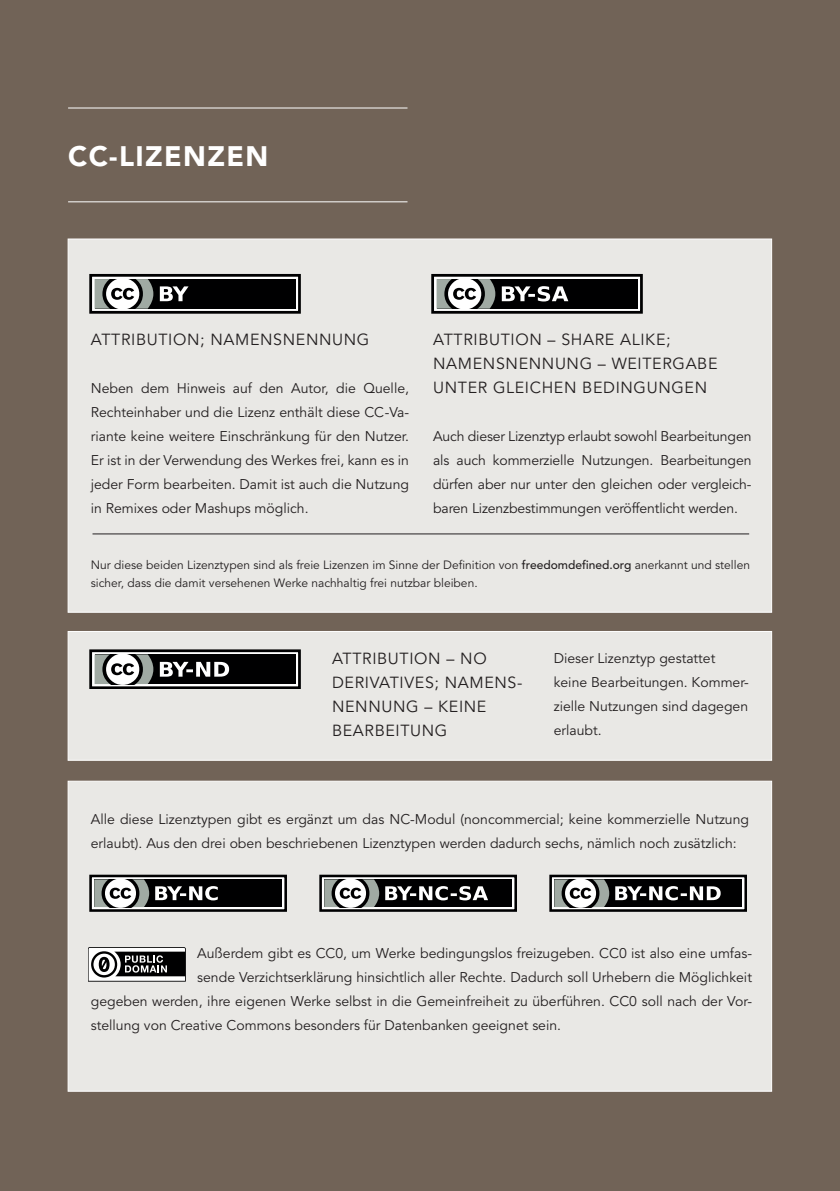
<style>
.page{position:relative;width:840px;height:1191px;background:#fff}
.page>*{position:absolute;margin:0;border:0;box-sizing:border-box;transform-origin:0 0}
.t1{font:900 28px "Avenir LT Std";letter-spacing:.05em;color:#fff}
.t2{font:16px/24px "Avenir LT Std";letter-spacing:.04em;color:#231f20}
.t3{font:14px/24px "Avenir LT Std";color:#231f20}
.t4{font:12px/18px "Avenir LT Std";color:#231f20}
.s1{font-weight:500}
</style>
<div class="page">
<div style="left:0;top:0;width:839px;height:1191px;background:#716357"></div>
<div style="left:68px;top:238px;width:703px;height:375px;background:#e9e8e5;border:1px solid #fff"></div>
<div style="left:68px;top:631px;width:703px;height:130px;background:#e9e8e5;border:1px solid #fff"></div>
<div style="left:68px;top:780px;width:703px;height:311px;background:#e9e8e5;border:1px solid #fff"></div>
<hr style="left:68px;top:107px;width:339px;height:1px;background:#fff">
<hr style="left:68px;top:201px;width:339px;height:1px;background:#fff">
<div style="left:550px;top:876px;width:195px;height:34px;background:#fff"></div>
<div style="left:549px;top:874px;width:197px;height:37px;border:3px solid #000001"></div>
<div style="left:554px;top:879px;width:187px;height:28px;background:#000001"></div>
<svg style="left:554px;top:879px;width:55px;height:28px"></svg>
<svg style="left:615px;top:886px;width:105px;height:14px"></svg>
<div style="left:320px;top:876px;width:195px;height:34px;background:#fff"></div>
<div style="left:319px;top:874px;width:197px;height:37px;border:3px solid #000001"></div>
<div style="left:324px;top:879px;width:187px;height:28px;background:#000001"></div>
<svg style="left:324px;top:879px;width:55px;height:28px"></svg>
<svg style="left:385px;top:886px;width:103px;height:14px"></svg>
<div style="left:90px;top:876px;width:195px;height:34px;background:#fff"></div>
<div style="left:89px;top:874px;width:198px;height:37px;border:3px solid #000001"></div>
<div style="left:94px;top:879px;width:188px;height:28px;background:#000001"></div>
<svg style="left:94px;top:879px;width:55px;height:28px"></svg>
<svg style="left:155px;top:886px;width:63px;height:14px"></svg>
<div style="left:91px;top:651px;width:208px;height:37px;background:#fff"></div>
<div style="left:89px;top:649px;width:211px;height:40px;border:3px solid #000001"></div>
<div style="left:94px;top:654px;width:201px;height:30px;background:#000001"></div>
<svg style="left:94px;top:654px;width:59px;height:30px"></svg>
<svg style="left:160px;top:662px;width:69px;height:14px"></svg>
<svg style="left:435px;top:278px;width:203px;height:31px"></svg>
<div style="left:431px;top:274px;width:211px;height:39px;border:3px solid #000001"></div>
<div style="left:436px;top:279px;width:201px;height:29px;background:#000001"></div>
<svg style="left:436px;top:279px;width:59px;height:30px"></svg>
<svg style="left:501px;top:286px;width:67px;height:15px"></svg>
<svg style="left:93px;top:278px;width:203px;height:31px"></svg>
<div style="left:89px;top:274px;width:211px;height:39px;border:3px solid #000001"></div>
<div style="left:94px;top:279px;width:201px;height:29px;background:#000001"></div>
<svg style="left:94px;top:279px;width:59px;height:30px"></svg>
<svg style="left:160px;top:286px;width:28px;height:15px"></svg>
<hr style="left:92px;top:533px;width:656px;height:1px;background:#231f20">
<svg style="left:88px;top:947px;width:98px;height:34px;background:#767676"></svg>
<h1 class="t1" style="left:68px;top:139px;width:202px">CC-LIZENZEN</h1>
<p class="t2" style="left:91px;top:328px;width:181px">Attribution ; Nam ensn</p>
<p class="t2" style="left:296px;top:328px;width:75px">ennung</p>
<p class="t3" style="left:91px;top:376px;width:319px;text-align:justify">Neben dem Hinweis auf den Autor, die Quelle, Rechteinhaber und die Lizenz enthält diese CC-Va&shy;riante keine weitere Einschränkung für den Nutzer.<br>Er ist in der Verwendung des Werkes frei, kann es in jeder Form bearbeiten. Damit ist auch die Nutzung in Remixes oder Mashups möglich.</p>
<p class="t2" style="left:433px;top:328px;width:239px">Attribution – Share Alike;<br>Nam ensn</p>
<p class="t2" style="left:433px;top:352px;width:286px;text-indent:85px">enn ung – Weitergabe unter gleich en Bedingungen</p>
<p class="t3" style="left:433px;top:424px;width:319px;text-align:justify">Auch dieser Lizenztyp erlaubt sowohl Bearbeitungen als auch kommerzielle Nutzungen. Bearbeitungen dürfen aber nur unter den gleichen oder vergleich&shy;baren Lizenzbestimmungen veröffentlicht werden.</p>
<p class="t4" style="left:91px;top:556px;width:660px">Nur diese beiden Lizenztypen sind als freie Lizenzen im Sinne der Definition von <span class="s1">freedomdefined.org</span> anerkannt und stellen sicher, dass die damit versehenen Werke nachhaltig frei nutzbar bleiben.</p>
<p class="t2" style="left:332px;top:647px;width:192px">Attribution – no derivatives; Nam ens&shy;nennung – keine<br>Bearbeitung</p>
<p class="t3" style="left:553px;top:646px;width:196px">Dieser Lizenztyp gestattet keine Bearbeitungen. Kommer&shy;zielle Nutzungen sind dagegen erlaubt.</p>
<p class="t3" style="left:91px;top:808px;width:659px">Alle diese Lizenztypen gibt es ergänzt um das NC-Modul (noncommercial; keine kommerzielle Nutzung erlaubt). Aus den drei oben beschriebenen Lizenztypen werden dadurch sechs, nämlich noch zusätzlich:</p>
<p class="t3" style="left:197px;top:941px;width:556px">Außerdem gibt es CC0, um Werke bedingungslos freizugeben. CC0 ist also eine umfas-</p>
<p class="t3" style="left:197px;top:965px;width:556px">sende Verzichtserklärung hinsichtlich aller Rechte. Dadurch soll U rhebern die Möglichkeit</p>
<p class="t3" style="left:91px;top:989px;width:662px">gegeben werden, ihre eigenen Werke selbst in die Gemeinfreiheit zu überführen. CC0 soll nach der Vor-</p>
<p class="t3" style="left:91px;top:1013px;width:471px">stellung von Creative Commons besonders für Datenbanken geeignet sein.</p>
</div>
